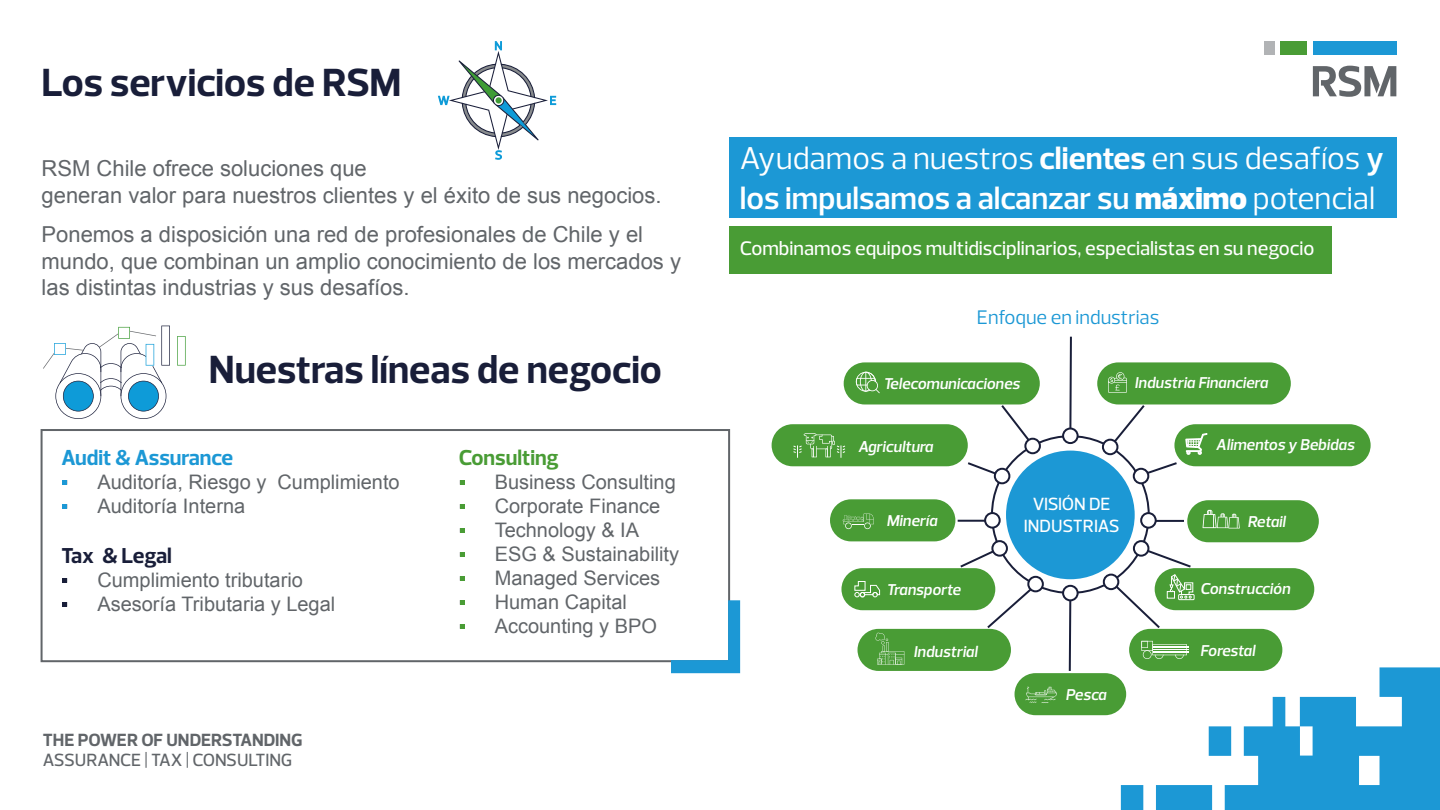
<style>
.page{position:relative;width:1440px;height:810px;background:#fff}
.page>*{position:absolute;margin:0;border:0;box-sizing:border-box;transform-origin:0 0}
.t1{font:700 40px "Prelo";color:#191e39}
.t2{font:32px/40px "Prelo";color:#fff}
.t3{font:22px/26.4px "Arial";color:#616569}
.t4{font:700 22px "Prelo";color:#1c98d5}
.t5{font:700 22px "Prelo";color:#499c35}
.t6{font:700 22px "Prelo";letter-spacing:-.015em;color:#191e39}
.t7{font:20px "Arial";color:#616569}
.t8{font:500 20px "Prelo";color:#fff}
.t9{font:20px "Prelo";color:#1c98d5}
.t10{font:500 18px "Prelo";letter-spacing:-.01em;color:#616569}
.t11{font:700 18px "Prelo";letter-spacing:-.01em;color:#616569}
.t12{font:500 18px/22px "Prelo";letter-spacing:-.01em;color:#fff;text-align:center}
.t13{font:italic 600 16px "Prelo";color:#fff}
.s1{font-weight:700}
.s2{font-weight:600}
.s3{font-weight:900}
</style>
<div class="page">
<svg style="left:1121px;top:667px;width:319px;height:143px"></svg>
<div style="left:729px;top:137px;width:667px;height:44px;background:#1c98d5"></div>
<div style="left:729px;top:173px;width:667px;height:45px;background:#1c98d5"></div>
<div style="left:729px;top:227px;width:603px;height:47px;background:#499c35"></div>
<div style="left:1313px;top:41px;width:83px;height:14px;background:#1c98d5"></div>
<div style="left:1264px;top:41px;width:10px;height:14px;background:#b1b3b5"></div>
<div style="left:1280px;top:41px;width:27px;height:14px;background:#499c35"></div>
<svg style="left:1313px;top:66px;width:83px;height:31px"></svg>
<div style="left:844px;top:362px;width:196px;height:42px;background:#499c35;border-radius:21px"></div>
<div style="left:1129px;top:629px;width:153px;height:42px;background:#499c35;border-radius:21px"></div>
<div style="left:1187px;top:500px;width:132px;height:42px;background:#499c35;border-radius:21px"></div>
<div style="left:1097px;top:362px;width:194px;height:42px;background:#499c35;border-radius:21px"></div>
<div style="left:1174px;top:424px;width:197px;height:42px;background:#499c35;border-radius:21px"></div>
<div style="left:772px;top:424px;width:196px;height:42px;background:#499c35;border-radius:21px"></div>
<div style="left:841px;top:568px;width:154px;height:42px;background:#499c35;border-radius:21px"></div>
<div style="left:1155px;top:568px;width:159px;height:42px;background:#499c35;border-radius:21px"></div>
<div style="left:858px;top:629px;width:153px;height:42px;background:#499c35;border-radius:21px"></div>
<div style="left:830px;top:499px;width:125px;height:42px;background:#499c35;border-radius:21px"></div>
<div style="left:1015px;top:673px;width:111px;height:42px;background:#499c35;border-radius:21px"></div>
<div style="left:1006px;top:451px;width:129px;height:128px;background:#1c98d5;border-radius:50%"></div>
<svg style="left:856px;top:372px;width:24px;height:21px"></svg>
<svg style="left:876px;top:633px;width:28px;height:32px"></svg>
<svg style="left:794px;top:433px;width:51px;height:24px"></svg>
<svg style="left:1025px;top:686px;width:32px;height:17px"></svg>
<svg style="left:1141px;top:641px;width:46px;height:18px"></svg>
<hr style="left:1153px;top:648px;width:36px;height:1px;background:#fff">
<hr style="left:1153px;top:646px;width:36px;height:1px;background:#fff">
<hr style="left:1153px;top:649px;width:36px;height:1px;background:#fff">
<hr style="left:1153px;top:651px;width:36px;height:1px;background:#fff">
<hr style="left:1153px;top:653px;width:36px;height:1px;background:#fff">
<svg style="left:1203px;top:510px;width:37px;height:18px"></svg>
<svg style="left:1108px;top:372px;width:19px;height:21px"></svg>
<svg style="left:843px;top:514px;width:31px;height:15px"></svg>
<svg style="left:1185px;top:433px;width:22px;height:22px"></svg>
<div style="left:1178px;top:594px;width:16px;height:6px;border:1px solid #fff"></div>
<svg style="left:854px;top:581px;width:27px;height:16px"></svg>
<svg style="left:999px;top:403px;width:36px;height:37px"></svg>
<svg style="left:1108px;top:403px;width:39px;height:47px"></svg>
<svg style="left:968px;top:462px;width:36px;height:15px"></svg>
<svg style="left:1137px;top:462px;width:40px;height:16px"></svg>
<hr style="left:958px;top:520px;width:34px;height:2px;background:#191e39">
<hr style="left:1148px;top:520px;width:36px;height:2px;background:#191e39">
<svg style="left:958px;top:551px;width:35px;height:18px"></svg>
<svg style="left:985px;top:583px;width:53px;height:47px"></svg>
<svg style="left:1108px;top:546px;width:85px;height:84px"></svg>
<hr style="left:1069px;top:593px;width:2px;height:78px;background:#191e39">
<div style="left:1063px;top:586px;width:15px;height:14px;background:#fff;border-radius:50%"></div>
<div style="left:1062px;top:585px;width:17px;height:16px;border:2px solid #191e39;border-radius:50%"></div>
<hr style="left:1069px;top:337px;width:3px;height:99px;background:#191e39">
<div style="left:1063px;top:429px;width:15px;height:14px;background:#fff;border-radius:50%"></div>
<div style="left:1062px;top:428px;width:17px;height:16px;border:2px solid #191e39;border-radius:50%"></div>
<div style="left:1028px;top:577px;width:15px;height:14px;background:#fff;border-radius:50%"></div>
<div style="left:1027px;top:576px;width:17px;height:16px;border:2px solid #191e39;border-radius:50%"></div>
<div style="left:991px;top:540px;width:17px;height:17px;border:2px solid #191e39;border-radius:50%"></div>
<div style="left:985px;top:513px;width:15px;height:15px;background:#fff;border-radius:50%"></div>
<div style="left:984px;top:512px;width:17px;height:17px;border:2px solid #191e39;border-radius:50%"></div>
<div style="left:995px;top:469px;width:14px;height:14px;background:#fff;border-radius:50%"></div>
<div style="left:994px;top:468px;width:16px;height:16px;border:2px solid #191e39;border-radius:50%"></div>
<div style="left:1024px;top:438px;width:17px;height:16px;border:2px solid #191e39;border-radius:50%"></div>
<div style="left:1103px;top:440px;width:14px;height:14px;background:#fff;border-radius:50%"></div>
<div style="left:1102px;top:439px;width:16px;height:16px;border:2px solid #191e39;border-radius:50%"></div>
<div style="left:1134px;top:469px;width:14px;height:14px;background:#fff;border-radius:50%"></div>
<div style="left:1133px;top:468px;width:16px;height:16px;border:2px solid #191e39;border-radius:50%"></div>
<div style="left:1141px;top:513px;width:15px;height:15px;background:#fff;border-radius:50%"></div>
<div style="left:1140px;top:512px;width:17px;height:17px;border:2px solid #191e39;border-radius:50%"></div>
<div style="left:1134px;top:541px;width:14px;height:15px;background:#fff;border-radius:50%"></div>
<div style="left:1133px;top:540px;width:16px;height:17px;border:2px solid #191e39;border-radius:50%"></div>
<div style="left:1104px;top:575px;width:14px;height:14px;background:#fff;border-radius:50%"></div>
<div style="left:1103px;top:574px;width:16px;height:16px;border:2px solid #191e39;border-radius:50%"></div>
<svg style="left:460px;top:480px;width:5px;height:5px"></svg>
<svg style="left:460px;top:504px;width:5px;height:5px"></svg>
<svg style="left:460px;top:528px;width:5px;height:5px"></svg>
<svg style="left:460px;top:552px;width:5px;height:5px"></svg>
<svg style="left:460px;top:576px;width:5px;height:5px"></svg>
<svg style="left:460px;top:600px;width:5px;height:5px"></svg>
<svg style="left:460px;top:624px;width:5px;height:5px"></svg>
<svg style="left:63px;top:504px;width:4px;height:4px"></svg>
<svg style="left:63px;top:480px;width:4px;height:4px"></svg>
<svg style="left:63px;top:578px;width:4px;height:5px"></svg>
<svg style="left:63px;top:602px;width:4px;height:5px"></svg>
<div style="left:41px;top:429px;width:689px;height:233px;border:2px solid #616569"></div>
<svg style="left:671px;top:600px;width:69px;height:73px"></svg>
<svg style="left:177px;top:336px;width:9px;height:30px"></svg>
<svg style="left:43px;top:326px;width:127px;height:93px"></svg>
<svg style="left:438px;top:41px;width:118px;height:119px"></svg>
<div style="left:496px;top:97px;width:6px;height:7px;background:#3f9c36;border-radius:50%"></div>
<h1 class="t1" style="left:42px;top:58px;width:361px">Los servicios de RSM</h1>
<p class="t3" style="left:42px;top:156px;width:621px">RSM Chile ofrece soluciones que<br>generan valor para nuestros clientes y el éxito de sus negocios.</p>
<p class="t3" style="left:42px;top:222px;width:641px">Ponemos a disposición una red de profesionales de Chile y el mundo, que combinan un amplio conocimiento de los mercados y las distintas industrias y sus desafíos.</p>
<h1 class="t1" style="left:209px;top:345px;width:455px">Nuestras líneas de negocio</h1>
<p class="t4" style="left:61px;top:444px;width:173px">Audit &amp; Assurance</p>
<p class="t7" style="left:61px;top:469px;width:340px">▪ Auditoría, Riesgo y Cumplimiento</p>
<p class="t7" style="left:61px;top:493px;width:185px">▪ Auditoría Interna</p>
<p class="t6" style="left:61px;top:542px;width:112px">Tax &amp; Legal</p>
<p class="t7" style="left:61px;top:567px;width:243px">▪ Cumplimiento tributario</p>
<p class="t7" style="left:61px;top:591px;width:275px">▪ Asesoría Tributaria y Legal</p>
<p class="t11" style="left:43px;top:729px;width:261px">THE POWER OF UNDERSTANDING</p>
<p class="t10" style="left:43px;top:749px;width:251px">ASSURANCE | TAX | CONSULTING</p>
<p class="t5" style="left:459px;top:444px;width:101px">Consulting</p>
<p class="t7" style="left:459px;top:469px;width:219px">▪ Business Consulting</p>
<p class="t7" style="left:459px;top:493px;width:203px">▪ Corporate Finance</p>
<p class="t7" style="left:459px;top:517px;width:182px">▪ Technology &amp; IA</p>
<p class="t7" style="left:459px;top:541px;width:222px">▪ ESG &amp; Sustainability</p>
<p class="t7" style="left:459px;top:565px;width:203px">▪ Managed Services</p>
<p class="t7" style="left:459px;top:589px;width:170px">▪ Human Capital</p>
<p class="t7" style="left:459px;top:613px;width:200px">▪ Accounting y BPO</p>
<h2 class="t2" style="left:740px;top:138px;width:646px">Ayudamos a nuestros <span class="s1">clientes</span> en sus desafíos <span class="s2">y los impulsamos a alcanzar su</span> <span class="s3">máximo</span> potencial</h2>
<p class="t8" style="left:740px;top:236px;width:576px">Combinamos equipos multidisciplinarios, especialistas en su negocio</p>
<p class="t9" style="left:977px;top:305px;width:184px">Enfoque en industrias</p>
<p class="t13" style="left:883px;top:374px;width:138px">Telecomunicaciones</p>
<p class="t13" style="left:1135px;top:373px;width:135px">Industria Financiera</p>
<p class="t13" style="left:858px;top:437px;width:77px">Agricultura</p>
<p class="t13" style="left:1216px;top:435px;width:140px">Alimentos y Bebidas</p>
<p class="t13" style="left:887px;top:511px;width:52px">Minería</p>
<p class="t12" style="left:1024px;top:493px;width:97px">VISIÓN DE<br>INDUSTRIAS</p>
<p class="t13" style="left:1247px;top:511px;width:39px">Retail</p>
<p class="t13" style="left:887px;top:580px;width:75px">Transporte</p>
<p class="t13" style="left:1200px;top:579px;width:92px">Construcción</p>
<p class="t13" style="left:914px;top:642px;width:65px">Industrial</p>
<p class="t13" style="left:1066px;top:685px;width:42px">Pesca</p>
<p class="t13" style="left:1200px;top:641px;width:56px">Forestal</p>
</div>
